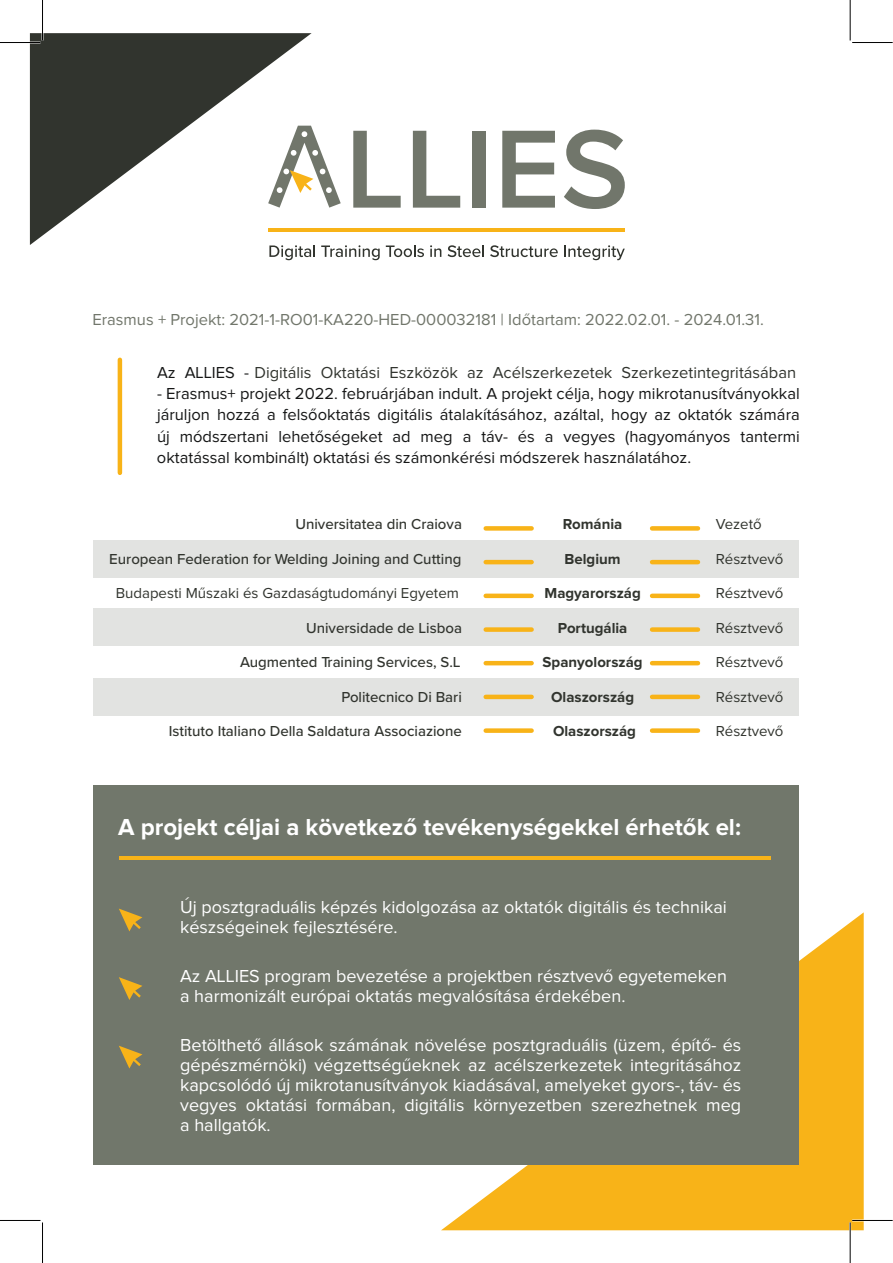
<style>
.page{position:relative;width:893px;height:1263px;background:#fff}
.page>*{position:absolute;margin:0;border:0;box-sizing:border-box;transform-origin:0 0}
.t1{font:700 24px "Proxima Nova";color:#fff}
.t2{font:18px/19.8px "Proxima Nova";color:#fff}
.t3{font:16.5px/21.5px "Proxima Nova";color:#151616;text-align:justify}
.t4{font:16.5px "Proxima Nova";color:#71766b}
.t5{font:16.5px "Proxima Nova";color:#31342e}
.t6{font:500 15px "FONTSPRINGDEMO Proxima Nova";color:#31342e}
.t7{font:15px "Proxima Nova";color:#31342e}
.t8{font:700 15px "Proxima Nova";color:#31342e}
.s1{color:#151616}
</style>
<div class="page">
<svg style="left:441px;top:912px;width:423px;height:318px;fill:#f8b318"></svg>
<svg style="left:30px;top:33px;width:282px;height:212px;fill:#31342e"></svg>
<svg style="left:268px;top:126px;width:73px;height:82px"></svg>
<svg style="left:353px;top:131px;width:48px;height:77px"></svg>
<svg style="left:413px;top:131px;width:47px;height:77px"></svg>
<div style="left:472px;top:131px;width:14px;height:77px;background:#71766b"></div>
<svg style="left:502px;top:131px;width:53px;height:77px"></svg>
<svg style="left:564px;top:130px;width:61px;height:79px"></svg>
<svg style="left:269px;top:245px;width:46px;height:15px"></svg>
<svg style="left:321px;top:245px;width:59px;height:15px"></svg>
<svg style="left:386px;top:245px;width:38px;height:12px"></svg>
<svg style="left:430px;top:245px;width:11px;height:12px"></svg>
<svg style="left:448px;top:245px;width:36px;height:12px"></svg>
<svg style="left:490px;top:245px;width:68px;height:12px"></svg>
<svg style="left:564px;top:245px;width:61px;height:15px"></svg>
<hr style="left:268px;top:228px;width:357px;height:4px;background:#f8b318">
<div style="left:94px;top:785px;width:705px;height:380px;background:#71776b"></div>
<hr style="left:119px;top:856px;width:652px;height:3px;background:#f8b318">
<svg style="left:119px;top:908px;width:23px;height:23px"></svg>
<svg style="left:119px;top:977px;width:23px;height:23px"></svg>
<svg style="left:119px;top:1046px;width:23px;height:22px"></svg>
<hr style="left:118px;top:360px;width:4px;height:113px;background:#f8b318">
<div style="left:94px;top:540px;width:705px;height:38px;background:#e2e3e1"></div>
<div style="left:94px;top:608px;width:705px;height:38px;background:#e2e3e1"></div>
<div style="left:94px;top:678px;width:705px;height:38px;background:#e2e3e1"></div>
<div style="left:486px;top:627px;width:46px;height:5px;background:#f8b318"></div>
<hr style="left:486px;top:594px;width:46px;height:4px;background:#f8b318">
<hr style="left:486px;top:560px;width:46px;height:4px;background:#f8b318">
<div style="left:486px;top:526px;width:46px;height:5px;background:#f8b318"></div>
<div style="left:486px;top:728px;width:46px;height:5px;background:#f8b318"></div>
<hr style="left:486px;top:695px;width:46px;height:4px;background:#f8b318">
<hr style="left:486px;top:661px;width:46px;height:4px;background:#f8b318">
<div style="left:652px;top:627px;width:46px;height:5px;background:#f8b318"></div>
<hr style="left:652px;top:594px;width:46px;height:4px;background:#f8b318">
<hr style="left:652px;top:560px;width:46px;height:4px;background:#f8b318">
<div style="left:652px;top:526px;width:46px;height:5px;background:#f8b318"></div>
<div style="left:652px;top:728px;width:46px;height:5px;background:#f8b318"></div>
<hr style="left:652px;top:695px;width:46px;height:4px;background:#f8b318">
<hr style="left:652px;top:661px;width:46px;height:4px;background:#f8b318">
<hr style="left:849px;top:1222px;width:2px;height:41px;background:#fff">
<hr style="left:852px;top:1219px;width:41px;height:2px;background:#fff">
<hr style="left:850px;top:1222px;width:1px;height:41px;background:#000">
<hr style="left:850px;top:0;width:1px;height:41px;background:#000">
<hr style="left:42px;top:1222px;width:1px;height:41px;background:#000">
<hr style="left:42px;top:0;width:1px;height:41px;background:#000">
<hr style="left:852px;top:1220px;width:41px;height:1px;background:#000">
<hr style="left:0;top:1220px;width:40px;height:1px;background:#000">
<hr style="left:852px;top:42px;width:41px;height:1px;background:#000">
<hr style="left:0;top:42px;width:40px;height:1px;background:#000">
<p class="t4" style="left:92px;top:312px;width:673px">Erasmus + Projekt: 2021-1-RO01-KA220-HED-000032181 | Időtartam: 2022.02.01. - 2024.01.31.</p>
<p class="t5" style="left:157px;top:364px;width:641px"><span class="s1">Az ALLIES -</span> Digitális Oktatási Eszközök az Acélszerkezetek Szerkezetintegritásában</p>
<p class="t3" style="left:157px;top:383px;width:644px">- Erasmus+ projekt 2022. februárjában indult. A projekt célja, hogy mikrotanusítványokkal járuljon hozzá a felsőoktatás digitális átalakításához, azáltal, hogy az oktatók számára új módszertani lehetőségeket ad meg a táv- és a vegyes (hagyományos tantermi oktatással kombinált) oktatási és számonkérési módszerek használatához.</p>
<p class="t6" style="left:295px;top:517px;width:168px">Universitatea din Craiova</p>
<p class="t6" style="left:109px;top:552px;width:354px">European Federation for Welding Joining and Cutting</p>
<p class="t7" style="left:116px;top:586px;width:345px">Budapesti Műszaki és Gazdaságtudományi Egyetem</p>
<p class="t6" style="left:306px;top:621px;width:157px">Universidade de Lisboa</p>
<p class="t6" style="left:240px;top:655px;width:222px">Augmented Training Services, S.L</p>
<p class="t6" style="left:341px;top:690px;width:122px">Politecnico Di Bari</p>
<p class="t6" style="left:169px;top:724px;width:295px">Istituto Italiano Della Saldatura Associazione</p>
<p class="t8" style="left:563px;top:517px;width:61px">Románia</p>
<p class="t8" style="left:565px;top:552px;width:58px">Belgium</p>
<p class="t8" style="left:544px;top:586px;width:98px">Magyarország</p>
<p class="t8" style="left:558px;top:621px;width:71px">Portugália</p>
<p class="t8" style="left:543px;top:655px;width:101px">Spanyolország</p>
<p class="t8" style="left:551px;top:690px;width:85px">Olaszország</p>
<p class="t8" style="left:553px;top:724px;width:85px">Olaszország</p>
<p class="t7" style="left:716px;top:517px;width:47px">Vezető</p>
<p class="t7" style="left:716px;top:552px;width:69px">Résztvevő</p>
<p class="t7" style="left:716px;top:586px;width:69px">Résztvevő</p>
<p class="t7" style="left:716px;top:621px;width:69px">Résztvevő</p>
<p class="t7" style="left:716px;top:655px;width:69px">Résztvevő</p>
<p class="t7" style="left:716px;top:690px;width:69px">Résztvevő</p>
<p class="t7" style="left:716px;top:724px;width:69px">Résztvevő</p>
<h1 class="t1" style="left:118px;top:816px;width:624px">A projekt céljai a következő tevékenységekkel érhetők el:</h1>
<p class="t2" style="left:180px;top:898px;width:548px">Új posztgraduális képzés kidolgozása az oktatók digitális és technikai készségeinek fejlesztésére.</p>
<p class="t2" style="left:180px;top:967px;width:548px">Az ALLIES program bevezetése a projektben résztvevő egyetemeken a harmonizált európai oktatás megvalósítása érdekében.</p>
<p class="t2" style="left:180px;top:1036px;width:563px;text-align:justify">Betölthető állások számának növelése posztgraduális (üzem, építő- és gépészmérnöki) végzettségűeknek az acélszerkezetek integritásához kapcsolódó új mikrotanusítványok kiadásával, amelyeket gyors-, táv- és vegyes oktatási formában, digitális környezetben szerezhetnek meg a hallgatók.</p>
</div>
